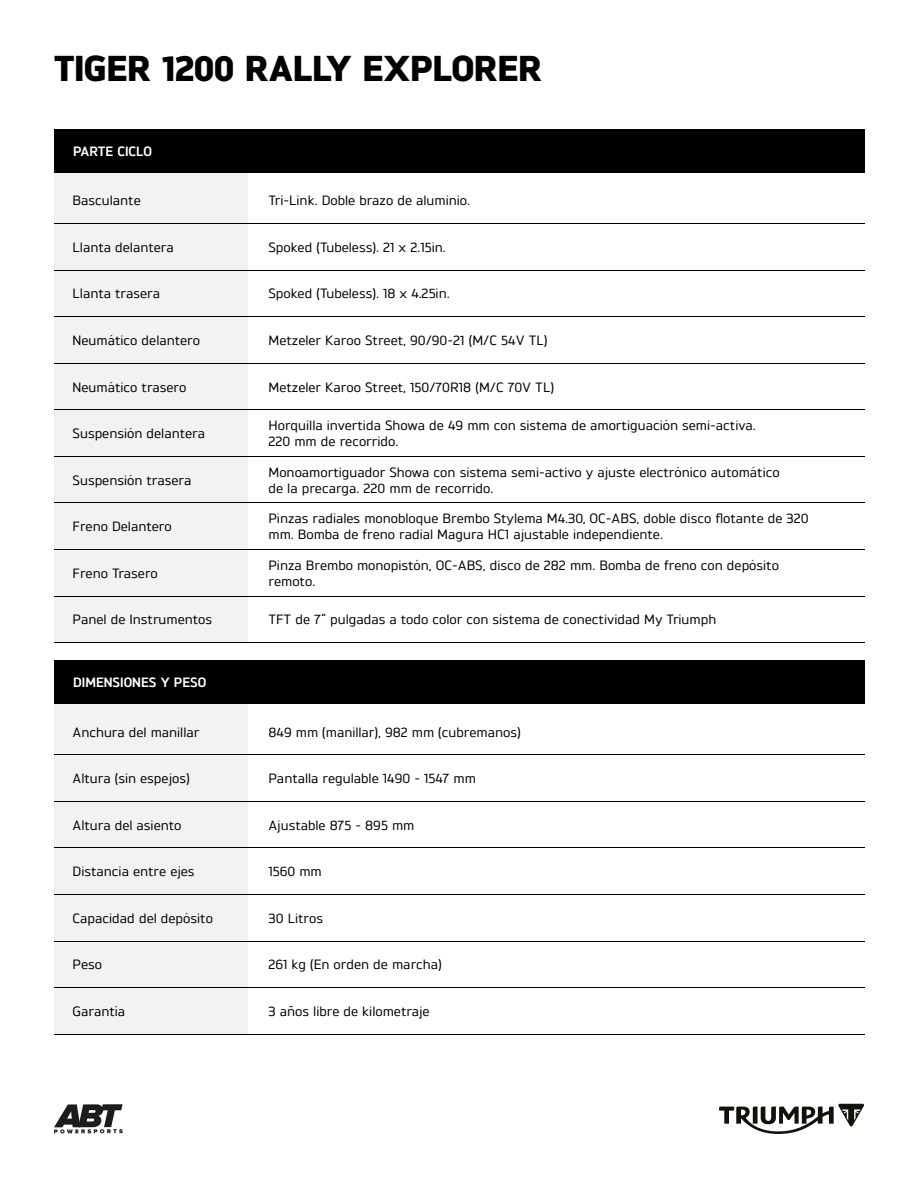
<style>
.page{position:relative;width:918px;height:1188px;background:#fff}
.page>*{position:absolute;margin:0;border:0;box-sizing:border-box;transform-origin:0 0}
.t1{font:800 36px "Triumph Brokman";color:#000}
.t2{font:500 13.5px/16.2px "Triumph Brokman";color:#000}
.t3{font:700 13.5px "Triumph Brokman";color:#fff}
</style>
<div class="page">
<svg style="left:54px;top:1104px;width:69px;height:30px"></svg>
<svg style="left:719px;top:1104px;width:145px;height:30px"></svg>
<div style="left:54px;top:129px;width:810px;height:44px;background:#000"></div>
<div style="left:54px;top:660px;width:810px;height:44px;background:#000"></div>
<div style="left:54px;top:173px;width:194px;height:469px;background:#f2f2f2"></div>
<div style="left:54px;top:704px;width:194px;height:330px;background:#f2f2f2"></div>
<hr style="left:54px;top:223px;width:810px;height:1px;background:#000">
<hr style="left:54px;top:755px;width:810px;height:1px;background:#000">
<hr style="left:54px;top:270px;width:810px;height:1px;background:#000">
<hr style="left:54px;top:801px;width:810px;height:1px;background:#000">
<hr style="left:54px;top:316px;width:810px;height:1px;background:#000">
<hr style="left:54px;top:848px;width:810px;height:1px;background:#000">
<hr style="left:54px;top:363px;width:810px;height:1px;background:#000">
<hr style="left:54px;top:894px;width:810px;height:1px;background:#000">
<hr style="left:54px;top:410px;width:810px;height:1px;background:#000">
<hr style="left:54px;top:941px;width:810px;height:1px;background:#000">
<hr style="left:54px;top:456px;width:810px;height:1px;background:#000">
<hr style="left:54px;top:988px;width:810px;height:1px;background:#000">
<hr style="left:54px;top:503px;width:810px;height:1px;background:#000">
<hr style="left:54px;top:1034px;width:810px;height:1px;background:#000">
<hr style="left:54px;top:549px;width:810px;height:1px;background:#000">
<hr style="left:54px;top:596px;width:810px;height:1px;background:#000">
<hr style="left:54px;top:642px;width:810px;height:1px;background:#000">
<h1 class="t1" style="left:54px;top:48px;width:490px">TIGER 1200 RALLY EXPLORER</h1>
<p class="t3" style="left:73px;top:143px;width:80px">PARTE CICLO</p>
<p class="t2" style="left:73px;top:193px;width:70px">Basculante</p>
<p class="t2" style="left:269px;top:193px;width:203px">Tri-Link. Doble brazo de aluminio.</p>
<p class="t2" style="left:73px;top:240px;width:103px">Llanta delantera</p>
<p class="t2" style="left:269px;top:240px;width:179px">Spoked (Tubeless). 21 x 2.15in.</p>
<p class="t2" style="left:73px;top:287px;width:89px">Llanta trasera</p>
<p class="t2" style="left:269px;top:287px;width:183px">Spoked (Tubeless). 18 x 4.25in.</p>
<p class="t2" style="left:73px;top:333px;width:129px">Neumático delantero</p>
<p class="t2" style="left:269px;top:333px;width:280px">Metzeler Karoo Street, 90/90-21 (M/C 54V TL)</p>
<p class="t2" style="left:73px;top:380px;width:115px">Neumático trasero</p>
<p class="t2" style="left:269px;top:380px;width:287px">Metzeler Karoo Street, 150/70R18 (M/C 70V TL)</p>
<p class="t2" style="left:73px;top:426px;width:134px">Suspensión delantera</p>
<p class="t2" style="left:269px;top:418px;width:489px">Horquilla invertida Showa de 49 mm con sistema de amortiguación semi-activa.<br>220 mm de recorrido.</p>
<p class="t2" style="left:73px;top:473px;width:120px">Suspensión trasera</p>
<p class="t2" style="left:269px;top:465px;width:513px">Monoamortiguador Showa con sistema semi-activo y ajuste electrónico automático de la precarga. 220 mm de recorrido.</p>
<p class="t2" style="left:73px;top:519px;width:101px">Freno Delantero</p>
<p class="t2" style="left:269px;top:511px;width:542px">Pinzas radiales monobloque Brembo Stylema M4.30, OC-ABS, doble disco flotante de 320 mm. Bomba de freno radial Magura HC1 ajustable independiente.</p>
<p class="t2" style="left:73px;top:566px;width:87px">Freno Trasero</p>
<p class="t2" style="left:269px;top:558px;width:512px">Pinza Brembo monopistón, OC-ABS, disco de 282 mm. Bomba de freno con depósito remoto.</p>
<p class="t2" style="left:73px;top:613px;width:141px">Panel de Instrumentos</p>
<p class="t2" style="left:269px;top:613px;width:449px">TFT de 7” pulgadas a todo color con sistema de conectividad My Triumph</p>
<p class="t3" style="left:73px;top:675px;width:134px">DIMENSIONES Y PESO</p>
<p class="t2" style="left:73px;top:725px;width:128px">Anchura del manillar</p>
<p class="t2" style="left:269px;top:725px;width:254px">849 mm (manillar), 982 mm (cubremanos)</p>
<p class="t2" style="left:73px;top:771px;width:119px">Altura (sin espejos)</p>
<p class="t2" style="left:269px;top:771px;width:209px">Pantalla regulable 1490 - 1547 mm</p>
<p class="t2" style="left:73px;top:818px;width:110px">Altura del asiento</p>
<p class="t2" style="left:269px;top:818px;width:147px">Ajustable 875 - 895 mm</p>
<p class="t2" style="left:73px;top:864px;width:123px">Distancia entre ejes</p>
<p class="t2" style="left:269px;top:864px;width:55px">1560 mm</p>
<p class="t2" style="left:73px;top:911px;width:142px">Capacidad del depósito</p>
<p class="t2" style="left:269px;top:911px;width:56px">30 Litros</p>
<p class="t2" style="left:73px;top:958px;width:31px">Peso</p>
<p class="t2" style="left:269px;top:958px;width:175px">261 kg (En orden de marcha)</p>
<p class="t2" style="left:73px;top:1004px;width:54px">Garantía</p>
<p class="t2" style="left:269px;top:1004px;width:163px">3 años libre de kilometraje</p>
</div>
